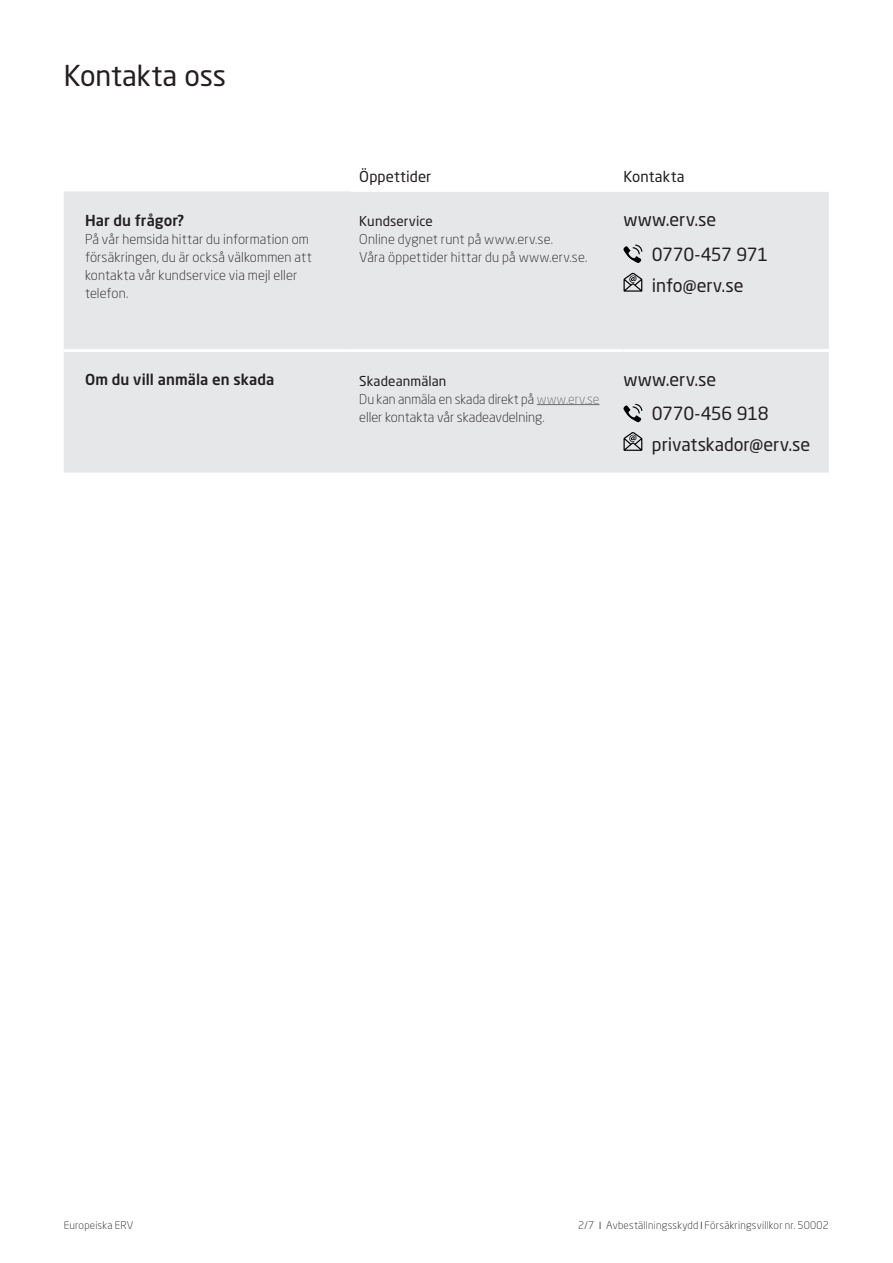
<style>
.page{position:relative;width:893px;height:1263px;background:#fff}
.page>*{position:absolute;margin:0;border:0;box-sizing:border-box;transform-origin:0 0}
.Kapitel{font:28.5px "Neo Sans W1 G";letter-spacing:-.005em;color:#231f20}
.Kontakt___Kontaktopl{font:18px "Neo Sans W1 G";letter-spacing:-.005em;color:#231f20}
.Kontakt___Kontaktopl-2{font:18px "Neo Sans W1 G";letter-spacing:-.03em;color:#231f20}
.Kontakt___Kontaktopl-3{font:18px "Neo Sans W1 G";letter-spacing:-.025em;color:#231f20}
.Kontakt___Mellemrubr{font:500 15px "Neo Sans Pro";letter-spacing:.005em;color:#231f20}
.Kontakt___Mellemrubr-2{font:15px "Neo Sans W1 G";letter-spacing:.01em;color:#231f20}
.Brød{font:300 13.5px/18px "Neo Sans W1 G";letter-spacing:.01em;color:#231f20}
.Brød-2{font:13.5px "Neo Sans W1 G";letter-spacing:.005em;color:#231f20}
.t1{font:300 10.5px "Neo Sans W1 G";letter-spacing:.02em;color:#231f20}
.s1{color:#6c6d70}
</style>
<div class="page">
<div style="left:64px;top:191px;width:765px;height:282px;background:#e6e7e9"></div>
<hr style="left:351px;top:191px;width:272px;height:1px;background:#fff">
<hr style="left:623px;top:191px;width:206px;height:1px;background:#fff">
<hr style="left:64px;top:349px;width:287px;height:3px;background:#fff">
<hr style="left:351px;top:349px;width:272px;height:3px;background:#fff">
<hr style="left:623px;top:349px;width:206px;height:3px;background:#fff">
<svg style="left:623px;top:245px;width:19px;height:18px"></svg>
<svg style="left:623px;top:273px;width:19px;height:19px"></svg>
<hr style="left:537px;top:404px;width:63px;height:1px;background:#6c6d70">
<svg style="left:623px;top:404px;width:19px;height:18px"></svg>
<svg style="left:623px;top:432px;width:19px;height:19px"></svg>
<p class="Kapitel" style="left:64px;top:58px;width:164px">Kontakta oss</p>
<p class="Kontakt___Mellemrubr" style="left:85px;top:211px;width:101px">Har du frågor?</p>
<p class="Brød" style="left:85px;top:230px;width:228px">På vår hemsida hittar du information om försäkringen, du är också välkommen att kontakta vår kundservice via mejl eller telefon.</p>
<p class="Kontakt___Mellemrubr-2" style="left:359px;top:167px;width:74px">Öppettider</p>
<p class="Kontakt___Mellemrubr-2" style="left:623px;top:167px;width:62px">Kontakta</p>
<p class="Brød-2" style="left:359px;top:213px;width:75px">Kundservice</p>
<p class="Brød" style="left:359px;top:230px;width:195px">Online dygnet runt på www.erv.se.</p>
<p class="Brød" style="left:359px;top:248px;width:230px">Våra öppettider hittar du på www.erv.se.</p>
<p class="Kontakt___Kontaktopl" style="left:623px;top:209px;width:94px">www.erv.se</p>
<p class="Kontakt___Kontaktopl-2" style="left:652px;top:243px;width:118px">0770-457 971</p>
<p class="Kontakt___Kontaktopl" style="left:652px;top:274px;width:93px">info@erv.se</p>
<p class="Kontakt___Mellemrubr" style="left:85px;top:370px;width:191px">Om du vill anmäla en skada</p>
<p class="Brød-2" style="left:359px;top:372px;width:89px">Skadeanmälan</p>
<p class="Brød" style="left:359px;top:389px;width:242px">Du kan anmäla en skada direkt på <span class="s1">www.erv.se </span>eller kontakta vår skadeavdelning.</p>
<p class="Kontakt___Kontaktopl" style="left:623px;top:368px;width:94px">www.erv.se</p>
<p class="Kontakt___Kontaktopl-3" style="left:652px;top:402px;width:118px">0770-456 918</p>
<p class="Kontakt___Kontaktopl" style="left:652px;top:434px;width:160px">privatskador@erv.se</p>
<p class="t1" style="left:64px;top:1219px;width:71px">Europeiska ERV</p>
<p class="t1" style="left:578px;top:1219px;width:252px">2/7 Avbeställningsskydd Försäkringsvillkor nr. 50002</p>
</div>
